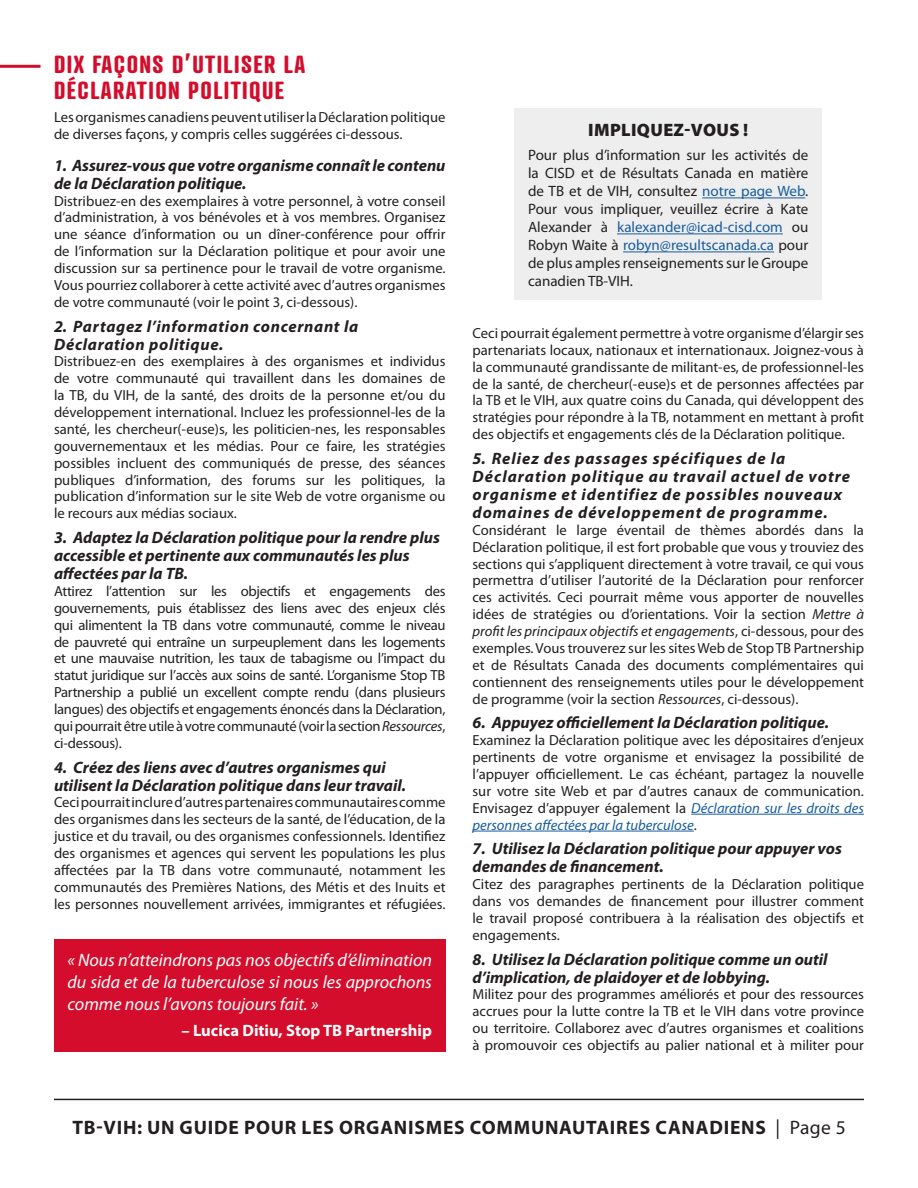
<style>
.page{position:relative;width:918px;height:1188px;background:#fff}
.page>*{position:absolute;margin:0;border:0;box-sizing:border-box;transform-origin:0 0}
.t1{font:700 24px/25.5px "Atrament";letter-spacing:.06em;color:#d30d2b}
.t2{font:700 19.5px "Myriad Pro";letter-spacing:.04em;color:#231f20}
.t3{font:italic 18px/21.6px "Myriad Pro";color:#fff;text-align:justify}
.t4{font:900 18px "Myriad Pro";letter-spacing:.02em;color:#231f20}
.t5{font:italic 700 16.5px/18px "Myriad Pro";color:#231f20}
.t6{font:italic 700 16.5px/18px "Myriad Pro";letter-spacing:.06em;color:#231f20}
.t7{font:italic 700 16.5px/18px "Myriad Pro";letter-spacing:.04em;color:#231f20}
.t8{font:700 16.5px "Myriad Pro";color:#fff}
.t9{font:15px/18px "Myriad Pro";color:#231f20;text-align:justify}
.t10{font:14.7px/16.8px "Myriad Pro";color:#231f20;text-align:justify}
.s1{font-style:italic}
.s2{color:#175d9e}
.s3{font-style:italic;color:#175d9e}
.s4{font-weight:400}
</style>
<div class="page">
<hr style="left:54px;top:1099px;width:810px;height:1px;background:#231f20">
<hr style="left:691px;top:814px;width:173px;height:1px;background:#175d9e">
<hr style="left:472px;top:831px;width:222px;height:1px;background:#175d9e">
<div style="left:515px;top:109px;width:307px;height:191px;background:#eeeeef"></div>
<hr style="left:702px;top:198px;width:103px;height:1px;background:#175d9e">
<hr style="left:617px;top:234px;width:166px;height:1px;background:#175d9e">
<hr style="left:623px;top:252px;width:151px;height:1px;background:#175d9e">
<hr style="left:0;top:65px;width:40px;height:3px;background:#d30d2b">
<div style="left:54px;top:939px;width:392px;height:113px;background:#d30d2b"></div>
<p class="t1" style="left:54px;top:51px;width:253px">DIX FAÇONS D’UTILISER LA<br>DÉCLARATION POLITIQUE</p>
<p class="t10" style="left:54px;top:109px;width:393px">Les organismes canadiens peuvent utiliser la Déclaration politique de diverses façons, y compris celles suggérées ci-dessous.</p>
<p class="t5" style="left:54px;top:156px;width:393px">1. Assurez-vous que votre organisme connaît le contenu de la Déclaration politique.</p>
<p class="t10" style="left:54px;top:193px;width:393px">Distribuez-en des exemplaires à votre personnel, à votre conseil d’administration, à vos bénévoles et à vos membres. Organisez une séance d’information ou un dîner-conférence pour offrir de l’information sur la Déclaration politique et pour avoir une discussion sur sa pertinence pour le travail de votre organisme.<br>Vous pourriez collaborer à cette activité avec d’autres organismes de votre communauté (voir le point 3, ci-dessous).</p>
<p class="t7" style="left:54px;top:317px;width:306px">2. Partagez l’information concernant la<br>Déclaration politique.</p>
<p class="t10" style="left:54px;top:353px;width:393px">Distribuez-en des exemplaires à des organismes et individus de votre communauté qui travaillent dans les domaines de la TB, du VIH, de la santé, des droits de la personne et/ou du développement international. Incluez les professionnel-les de la santé, les chercheur(-euse)s, les politicien-nes, les responsables gouvernementaux et les médias. Pour ce faire, les stratégies possibles incluent des communiqués de presse, des séances publiques d’information, des forums sur les politiques, la publication d’information sur le site Web de votre organisme ou le recours aux médias sociaux.</p>
<p class="t5" style="left:54px;top:529px;width:387px">3. Adaptez la Déclaration politique pour la rendre plus accessible et pertinente aux communautés les plus affectées par la TB.</p>
<p class="t10" style="left:54px;top:583px;width:393px">Attirez l’attention sur les objectifs et engagements des gouvernements, puis établissez des liens avec des enjeux clés qui alimentent la TB dans votre communauté, comme le niveau de pauvreté qui entraîne un surpeuplement dans les logements et une mauvaise nutrition, les taux de tabagisme ou l’impact du statut juridique sur l’accès aux soins de santé. L’organisme Stop TB Partnership a publié un excellent compte rendu (dans plusieurs langues) des objectifs et engagements énoncés dans la Déclaration, qui pourrait être utile à votre communauté (voir la section <span class="s1">Ressources</span>, ci-dessous).</p>
<p class="t5" style="left:54px;top:758px;width:353px">4. Créez des liens avec d’autres organismes qui utilisent la Déclaration politique dans leur travail.</p>
<p class="t10" style="left:54px;top:794px;width:393px">Ceci pourrait inclure d’autres partenaires communautaires comme des organismes dans les secteurs de la santé, de l’éducation, de la justice et du travail, ou des organismes confessionnels. Identifiez des organismes et agences qui servent les populations les plus affectées par la TB dans votre communauté, notamment les communautés des Premières Nations, des Métis et des Inuits et les personnes nouvellement arrivées, immigrantes et réfugiées.</p>
<p class="t3" style="left:68px;top:950px;width:366px">« Nous n’atteindrons pas nos objectifs d’élimination du sida et de la tuberculose si nous les approchons comme nous l’avons toujours fait. »</p>
<p class="t8" style="left:182px;top:1021px;width:252px">– Lucica Ditiu, Stop TB Partnership</p>
<p class="t4" style="left:588px;top:119px;width:162px">IMPLIQUEZ-VOUS !</p>
<p class="t9" style="left:528px;top:147px;width:282px">Pour plus d’information sur les activités de la CISD et de Résultats Canada en matière de TB et de VIH, consultez <span class="s2">notre page Web</span>.<br>Pour vous impliquer, veuillez écrire à Kate Alexander à <span class="s2">kalexander@icad-cisd.com</span> ou Robyn Waite à <span class="s2">robyn@resultscanada.ca</span> pour de plus amples renseignements sur le Groupe canadien TB-VIH.</p>
<p class="t10" style="left:472px;top:325px;width:393px">Ceci pourrait également permettre à votre organisme d’élargir ses partenariats locaux, nationaux et internationaux. Joignez-vous à la communauté grandissante de militant-es, de professionnel-les de la santé, de chercheur(-euse)s et de personnes affectées par la TB et le VIH, aux quatre coins du Canada, qui développent des stratégies pour répondre à la TB, notamment en mettant à profit des objectifs et engagements clés de la Déclaration politique.</p>
<p class="t6" style="left:472px;top:450px;width:379px">5. Reliez des passages spécifiques de la Déclaration politique au travail actuel de votre organisme et identifiez de possibles nouveaux domaines de développement de programme.</p>
<p class="t10" style="left:472px;top:522px;width:393px">Considérant le large éventail de thèmes abordés dans la Déclaration politique, il est fort probable que vous y trouviez des sections qui s’appliquent directement à votre travail, ce qui vous permettra d’utiliser l’autorité de la Déclaration pour renforcer ces activités. Ceci pourrait même vous apporter de nouvelles idées de stratégies ou d’orientations. Voir la section <span class="s1">Mettre à profit les principaux objectifs et engagements</span>, ci-dessous, pour des exemples. Vous trouverez sur les sites Web de Stop TB Partnership et de Résultats Canada des documents complémentaires qui contiennent des renseignements utiles pour le développement de programme (voir la section <span class="s1">Ressources</span>, ci-dessous).</p>
<p class="t5" style="left:472px;top:714px;width:358px">6. Appuyez officiellement la Déclaration politique.</p>
<p class="t10" style="left:472px;top:732px;width:393px">Examinez la Déclaration politique avec les dépositaires d’enjeux pertinents de votre organisme et envisagez la possibilité de l’appuyer officiellement. Le cas échéant, partagez la nouvelle sur votre site Web et par d’autres canaux de communication.<br>Envisagez d’appuyer également la <span class="s3">Déclaration sur les droits des personnes affectées par la tuberculose</span>.</p>
<p class="t5" style="left:472px;top:840px;width:371px">7. Utilisez la Déclaration politique pour appuyer vos demandes de financement.</p>
<p class="t10" style="left:472px;top:876px;width:393px">Citez des paragraphes pertinents de la Déclaration politique dans vos demandes de financement pour illustrer comment le travail proposé contribuera à la réalisation des objectifs et engagements.</p>
<p class="t5" style="left:472px;top:950px;width:357px">8. Utilisez la Déclaration politique comme un outil d’implication, de plaidoyer et de lobbying.</p>
<p class="t10" style="left:472px;top:986px;width:393px">Militez pour des programmes améliorés et pour des ressources accrues pour la lutte contre la TB et le VIH dans votre province ou territoire. Collaborez avec d’autres organismes et coalitions à promouvoir ces objectifs au palier national et à militer pour</p>
<h2 class="t2" style="left:72px;top:1117px;width:775px">TB-VIH: UN GUIDE POUR LES ORGANISMES COMMUNAUTAIRES CANADIENS <span class="s4">| Page 5</span></h2>
</div>
